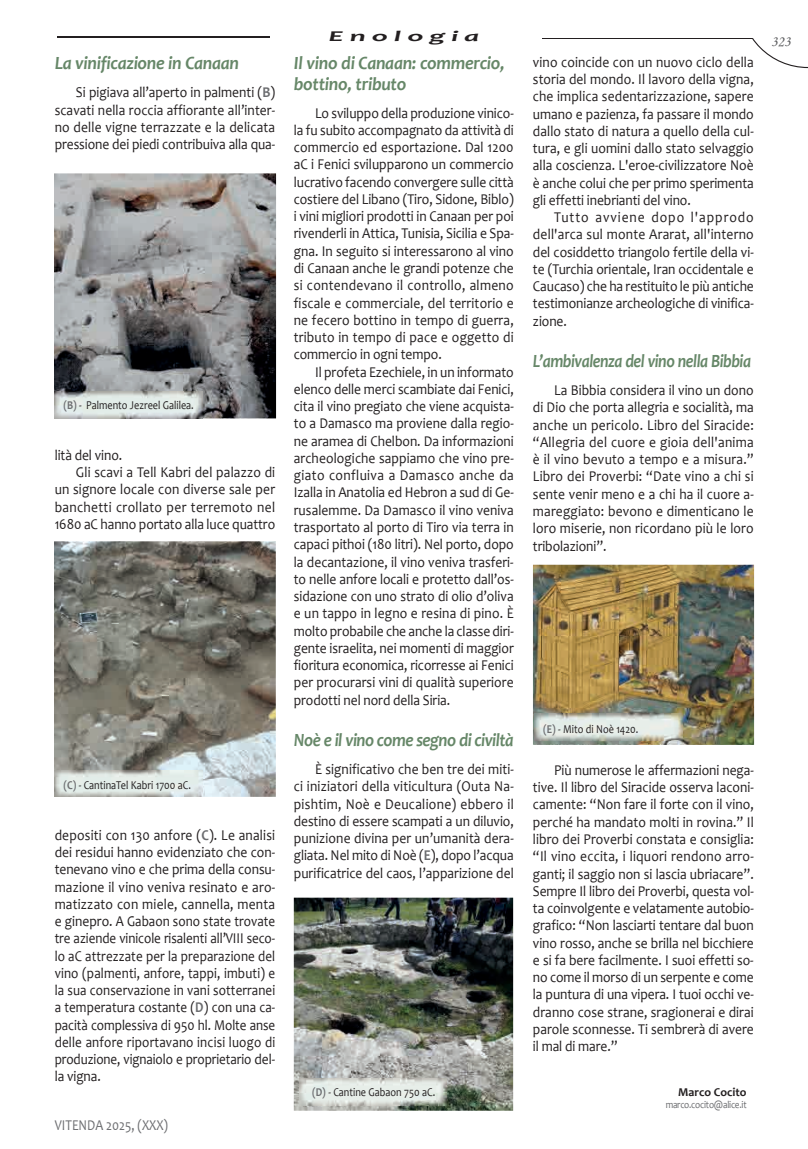
<style>
.page{position:relative;width:808px;height:1149px;background:#fff}
.page>*{position:absolute;margin:0;border:0;box-sizing:border-box;transform-origin:0 0}
.t1{font:italic 700 18.75px/20.2px "Candara";letter-spacing:-.015em;color:#668768;scale:.95 1}
.t2{font:italic 700 18.75px "Candara";letter-spacing:-.015em;color:#668768;scale:.85 1}
.t3{font:italic 700 18.75px "Candara";letter-spacing:-.015em;color:#668768;scale:.9 1}
.t4{font:15px/17.2px "Candara";letter-spacing:-.005em;color:#231f20;text-align:justify;scale:.9 1}
.t5{font:15px "Candara";letter-spacing:.025em;color:#231f20;scale:.9 1}
.t6{font:15px "Candara";color:#6c6d70;scale:.85 1}
.t7{font:italic 700 15px "Candara";letter-spacing:.2em;color:#231f20;scale:2 1}
.t8{font:15px "Monotype Corsiva";color:#57585a}
.t9{font:12px "Candara";color:#231f20;scale:.85 1}
.t10{font:700 12px "Candara";color:#231f20}
.t11{font:10.5px "Candara";letter-spacing:-.025em;color:#6c6d70;scale:.88 1}
.s1{font-weight:700;color:#6c6d70}
</style>
<div class="page">
<hr style="left:57px;top:37px;width:213px;height:1px;background:#231f20">
<svg style="left:740px;top:38px;width:68px;height:30px"></svg>
<hr style="left:542px;top:37px;width:210px;height:1px;background:#231f20">
<img style="left:54px;top:541px;width:222px;height:255px">
<img style="left:54px;top:173px;width:222px;height:245px">
<img style="left:294px;top:897px;width:219px;height:213px">
<img style="left:533px;top:564px;width:221px;height:180px">
<img style="left:55px;top:391px;width:147px;height:27px">
<img style="left:55px;top:770px;width:147px;height:26px">
<img style="left:299px;top:1078px;width:148px;height:26px">
<img style="left:535px;top:713px;width:147px;height:27px">
<p class="t1" style="left:55px;top:53px;width:196px">La vinificazione in Canaan</p>
<p class="t4" style="left:55px;top:84px;width:247px;text-indent:21px">Si pigiava all’aperto in palmenti (<span class="s1">B</span>) scavati nella roccia affiorante all’inter&shy;no delle vigne terrazzate e la delicata pressione dei piedi contribuiva alla qua-</p>
<p class="t9" style="left:63px;top:398px;width:155px"><span class="s1">(B)</span> - Palmento Jezreel Galilea.</p>
<p class="t4" style="left:55px;top:446px;width:77px">lità del vino.</p>
<p class="t4" style="left:76px;top:463px;width:223px">Gli scavi a Tell Kabri del palazzo di</p>
<p class="t4" style="left:55px;top:480px;width:246px">un signore locale con diverse sale per</p>
<p class="t5" style="left:55px;top:497px;width:247px">banchetti crollato per terremoto nel</p>
<p class="t4" style="left:55px;top:515px;width:247px">1680 aC hanno portato alla luce quattro</p>
<p class="t9" style="left:63px;top:777px;width:152px"><span class="s1">(C)</span> - CantinaTel Kabri 1700 aC.</p>
<p class="t4" style="left:55px;top:825px;width:247px">depositi con 130 anfore (<span class="s1">C</span>). Le analisi dei residui hanno evidenziato che con&shy;tenevano vino e che prima della consu&shy;mazione il vino veniva resinato e aro&shy;matizzato con miele, cannella, menta e ginepro. A Gabaon sono state trovate tre aziende vinicole risalenti all’VIII seco&shy;lo aC attrezzate per la preparazione del vino (palmenti, anfore, tappi, imbuti) e la sua conservazione in vani sotterranei a temperatura costante (<span class="s1">D</span>) con una ca&shy;pacità complessiva di 950 hl. Molte anse delle anfore riportavano incisi luogo di produzione, vignaiolo e proprietario del&shy;la vigna.</p>
<p class="t6" style="left:55px;top:1115px;width:134px">VITENDA 2025, (XXX)</p>
<p class="t7" style="left:329px;top:26px;width:77px">Enologia</p>
<p class="t8" style="left:771px;top:33px;width:21px">323</p>
<p class="t1" style="left:294px;top:53px;width:223px">Il vino di Canaan: commercio, bottino, tributo</p>
<p class="t4" style="left:294px;top:104px;width:246px;text-indent:21px">Lo sviluppo della produzione vinico&shy;la fu subito accompagnato da attività di commercio ed esportazione. Dal 1200 aC i Fenici svilupparono un commercio lucrativo facendo convergere sulle città costiere del Libano (Tiro, Sidone, Biblo) i vini migliori prodotti in Canaan per poi rivenderli in Attica, Tunisia, Sicilia e Spa&shy;gna. In seguito si interessarono al vino di Canaan anche le grandi potenze che si contendevano il controllo, almeno fiscale e commerciale, del territorio e ne fecero bottino in tempo di guerra, tributo in tempo di pace e oggetto di commercio in ogni tempo.</p>
<p class="t4" style="left:294px;top:363px;width:246px;text-indent:21px">Il profeta Ezechiele, in un informato elenco delle merci scambiate dai Fenici, cita il vino pregiato che viene acquista&shy;to a Damasco ma proviene dalla regio&shy;ne aramea di Chelbon. Da informazioni archeologiche sappiamo che vino pre&shy;giato confluiva a Damasco anche da Izalla in Anatolia ed Hebron a sud di Ge&shy;rusalemme. Da Damasco il vino veniva trasportato al porto di Tiro via terra in capaci pithoi (180 litri). Nel porto, dopo la decantazione, il vino veniva trasferi&shy;to nelle anfore locali e protetto dall’os&shy;sidazione con uno strato di olio d’oliva e un tappo in legno e resina di pino. È molto probabile che anche la classe diri&shy;gente israelita, nei momenti di maggior fioritura economica, ricorresse ai Fenici per procurarsi vini di qualità superiore prodotti nel nord della Siria.</p>
<p class="t3" style="left:294px;top:728px;width:246px">Noè e il vino come segno di civiltà</p>
<p class="t4" style="left:294px;top:760px;width:246px;text-indent:21px">È significativo che ben tre dei miti&shy;ci iniziatori della viticultura (Outa Na&shy;pishtim, Noè e Deucalione) ebbero il destino di essere scampati a un diluvio, punizione divina per un’umanità dera&shy;gliata. Nel mito di Noè (<span class="s1">E</span>), dopo l’acqua purificatrice del caos, l’apparizione del</p>
<p class="t9" style="left:312px;top:1084px;width:146px"><span class="s1">(D)</span> - Cantine Gabaon 750 aC.</p>
<p class="t4" style="left:533px;top:53px;width:247px">vino coincide con un nuovo ciclo della storia del mondo. Il lavoro della vigna, che implica sedentarizzazione, sapere umano e pazienza, fa passare il mondo dallo stato di natura a quello della cul&shy;tura, e gli uomini dallo stato selvaggio alla coscienza. L'eroe-civilizzatore Noè è anche colui che per primo sperimenta gli effetti inebrianti del vino.</p>
<p class="t4" style="left:533px;top:208px;width:247px;text-indent:21px">Tutto avviene dopo l'approdo dell'arca sul monte Ararat, all'interno del cosiddetto triangolo fertile della vi&shy;te (Turchia orientale, Iran occidentale e Caucaso) che ha restituito le più antiche testimonianze archeologiche di vinifica&shy;zione.</p>
<p class="t2" style="left:533px;top:349px;width:258px">L’ambivalenza del vino nella Bibbia</p>
<p class="t4" style="left:533px;top:381px;width:247px;text-indent:21px">La Bibbia considera il vino un dono di Dio che porta allegria e socialità, ma anche un pericolo. Libro del Siracide: “Allegria del cuore e gioia dell'anima è il vino bevuto a tempo e a misura.” Libro dei Proverbi: “Date vino a chi si sente venir meno e a chi ha il cuore a&shy;mareggiato: bevono e dimenticano le loro miserie, non ricordano più le loro tribolazioni”.</p>
<p class="t9" style="left:543px;top:721px;width:113px"><span class="s1">(E)</span> - Mito di Noè 1420.</p>
<p class="t4" style="left:533px;top:761px;width:247px;text-indent:21px">Più numerose le affermazioni nega&shy;tive. Il libro del Siracide osserva laconi&shy;camente: “Non fare il forte con il vino, perché ha mandato molti in rovina.” Il libro dei Proverbi constata e consiglia: “Il vino eccita, i liquori rendono arro&shy;ganti; il saggio non si lascia ubriacare”.<br>Sempre Il libro dei Proverbi, questa vol&shy;ta coinvolgente e velatamente autobio&shy;grafico: “Non lasciarti tentare dal buon vino rosso, anche se brilla nel bicchiere e si fa bere facilmente. I suoi effetti so&shy;no come il morso di un serpente e come la puntura di una vipera. I tuoi occhi ve&shy;dranno cose strane, sragionerai e dirai parole sconnesse. Ti sembrerà di avere il mal di mare.”</p>
<p class="t10" style="left:678px;top:1083px;width:70px">Marco Cocito</p>
<p class="t11" style="left:666px;top:1097px;width:94px">marco.cocito@alice.it</p>
</div>
